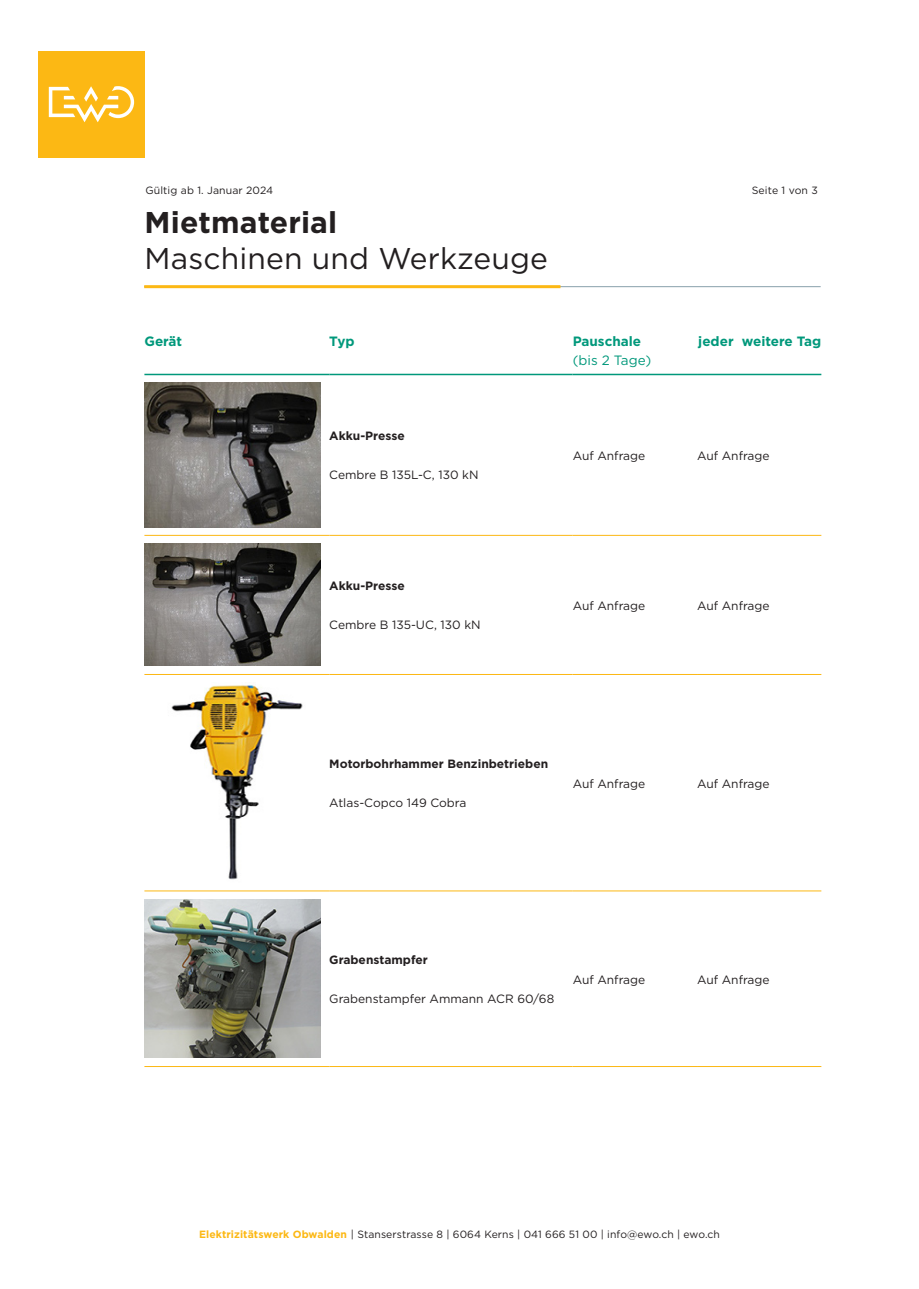
<style>
.page{position:relative;width:919px;height:1289px;background:#fff}
.page>*{position:absolute;margin:0;border:0;box-sizing:border-box;transform-origin:0 0}
._01_Haupttitel{font:30px "Gotham";letter-spacing:.005em;color:#231f20}
._01_Haupttitel-2{font:700 30px "Gotham";letter-spacing:.005em;color:#231f20}
._03_Tabellentitel{font:700 13.5px "Gotham";color:#00987b}
._03_Tabellentitel-2{font:13.5px/19.5px "Gotham";color:#00987b}
._03_Tabellentext{font:12px "Gotham";color:#231f20}
._03_Tabellentext-2{font:700 12px "Gotham";color:#231f20}
.t1{font:10.5px "Gotham";letter-spacing:.01em;color:#231f20}
.s1{font-weight:700}
.s2{font-weight:700;color:#fcb814}
</style>
<div class="page">
<div style="left:38px;top:51px;width:107px;height:106px;background:#fcb814"></div>
<svg style="left:49px;top:86px;width:85px;height:36px"></svg>
<hr style="left:144px;top:286px;width:676px;height:1px;background:#89a0ac">
<hr style="left:144px;top:285px;width:416px;height:3px;background:#fcb814">
<hr style="left:144px;top:535px;width:185px;height:1px;background:#fcb814">
<hr style="left:329px;top:535px;width:243px;height:1px;background:#fcb814">
<hr style="left:572px;top:535px;width:125px;height:1px;background:#fcb814">
<hr style="left:697px;top:535px;width:124px;height:1px;background:#fcb814">
<hr style="left:144px;top:674px;width:185px;height:1px;background:#fcb814">
<hr style="left:329px;top:674px;width:243px;height:1px;background:#fcb814">
<hr style="left:572px;top:674px;width:125px;height:1px;background:#fcb814">
<hr style="left:697px;top:674px;width:124px;height:1px;background:#fcb814">
<hr style="left:144px;top:890px;width:185px;height:1px;background:#fcb814">
<hr style="left:329px;top:890px;width:243px;height:1px;background:#fcb814">
<hr style="left:572px;top:890px;width:125px;height:1px;background:#fcb814">
<hr style="left:697px;top:890px;width:124px;height:1px;background:#fcb814">
<hr style="left:144px;top:374px;width:185px;height:1px;background:#00987b">
<hr style="left:329px;top:374px;width:243px;height:1px;background:#00987b">
<hr style="left:572px;top:374px;width:125px;height:1px;background:#00987b">
<hr style="left:697px;top:374px;width:124px;height:1px;background:#00987b">
<hr style="left:144px;top:1066px;width:185px;height:1px;background:#fcb814">
<hr style="left:329px;top:1066px;width:243px;height:1px;background:#fcb814">
<hr style="left:572px;top:1066px;width:125px;height:1px;background:#fcb814">
<hr style="left:697px;top:1066px;width:124px;height:1px;background:#fcb814">
<img style="left:144px;top:383px;width:176px;height:144px">
<img style="left:144px;top:543px;width:176px;height:122px">
<img style="left:171px;top:682px;width:132px;height:198px">
<img style="left:144px;top:899px;width:176px;height:158px">
<p class="t1" style="left:145px;top:184px;width:129px">Gültig ab 1. Januar 2024</p>
<p class="t1" style="left:751px;top:184px;width:68px">Seite 1 von 3</p>
<p class="_01_Haupttitel-2" style="left:145px;top:203px;width:194px">Mietmaterial</p>
<p class="_01_Haupttitel" style="left:145px;top:239px;width:405px">Maschinen und Werkzeuge</p>
<p class="_03_Tabellentitel" style="left:144px;top:332px;width:39px">Gerät</p>
<p class="_03_Tabellentitel" style="left:329px;top:332px;width:27px">Typ</p>
<p class="_03_Tabellentitel-2" style="left:572px;top:331px;width:80px"><span class="s1">Pauschale </span>(bis 2 Tage)</p>
<p class="_03_Tabellentitel" style="left:698px;top:332px;width:124px">jeder weitere Tag</p>
<p class="_03_Tabellentext-2" style="left:329px;top:428px;width:77px">Akku-Presse</p>
<p class="_03_Tabellentext" style="left:329px;top:467px;width:151px">Cembre B 135L-C, 130 kN</p>
<p class="_03_Tabellentext-2" style="left:329px;top:578px;width:77px">Akku-Presse</p>
<p class="_03_Tabellentext" style="left:329px;top:617px;width:153px">Cembre B 135-UC, 130 kN</p>
<p class="_03_Tabellentext" style="left:572px;top:448px;width:74px">Auf Anfrage</p>
<p class="_03_Tabellentext" style="left:697px;top:448px;width:74px">Auf Anfrage</p>
<p class="_03_Tabellentext" style="left:572px;top:597px;width:74px">Auf Anfrage</p>
<p class="_03_Tabellentext" style="left:697px;top:597px;width:74px">Auf Anfrage</p>
<p class="_03_Tabellentext-2" style="left:329px;top:755px;width:220px">Motorbohrhammer Benzinbetrieben</p>
<p class="_03_Tabellentext" style="left:329px;top:795px;width:139px">Atlas-Copco 149 Cobra</p>
<p class="_03_Tabellentext" style="left:572px;top:775px;width:74px">Auf Anfrage</p>
<p class="_03_Tabellentext" style="left:697px;top:775px;width:74px">Auf Anfrage</p>
<p class="_03_Tabellentext-2" style="left:329px;top:951px;width:100px">Grabenstampfer</p>
<p class="_03_Tabellentext" style="left:329px;top:991px;width:226px">Grabenstampfer Ammann ACR 60/68</p>
<p class="_03_Tabellentext" style="left:572px;top:971px;width:74px">Auf Anfrage</p>
<p class="_03_Tabellentext" style="left:697px;top:971px;width:74px">Auf Anfrage</p>
<p class="t1" style="left:199px;top:1227px;width:522px"><span class="s2">Elektrizitätswerk Obwalden</span> | Stanserstrasse 8 | 6064 Kerns | 041 666 51 00 | info@ewo.ch | ewo.ch</p>
</div>
